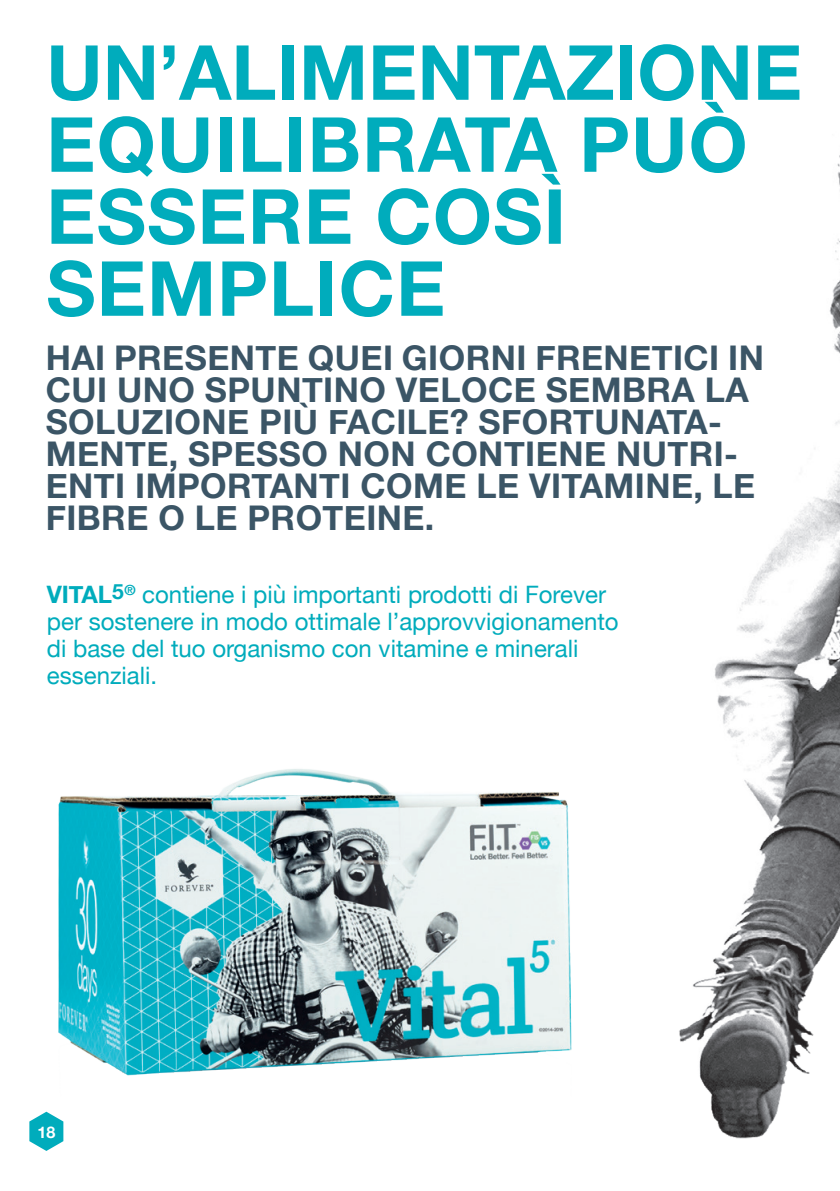
<style>
.page{position:relative;width:840px;height:1191px;background:#fff}
.page>*{position:absolute;margin:0;border:0;box-sizing:border-box;transform-origin:0 0}
.t1{font:700 76px/72px "Helvetica Neue";letter-spacing:.015em;color:#00acbc}
.t2{font:700 34px/32px "Helvetica Neue";letter-spacing:.015em;color:#3b5566}
.t3{font:24px/27px "Helvetica Neue";color:#00acbc}
.t4{font:700 16px "Helvetica Neue";color:#fff}
.s1{font-weight:700}
</style>
<div class="page">
<img style="left:679px;top:163px;width:160px;height:976px">
<img style="left:58px;top:769px;width:514px;height:307px">
<svg style="left:29px;top:1111px;width:34px;height:40px"></svg>
<h1 class="t1" style="left:46px;top:35px;width:757px">UN’ALIMENTAZIONE<br>EQUILIBRATA PUÒ<br>ESSERE COSÌ<br>SEMPLICE</h1>
<p class="t2" style="left:46px;top:340px;width:719px">HAI PRESENTE QUEI GIORNI FRENETICI IN<br>CUI UNO SPUNTINO VELOCE SEMBRA LA<br>SOLUZIONE PIÙ FACILE? SFORTUNATA-<br>MENTE, SPESSO NON CONTIENE NUTRI-<br>ENTI IMPORTANTI COME LE VITAMINE, LE<br>FIBRE O LE PROTEINE.</p>
<p class="t3" style="left:47px;top:582px;width:573px"><span class="s1">VITAL</span><sup>5</sup><sup>®</sup> contiene i più importanti prodotti di Forever per sostenere in modo ottimale l’approvvigionamento di base del tuo organismo con vitamine e minerali essenziali.</p>
<p class="t4" style="left:37px;top:1122px;width:19px">18</p>
</div>
